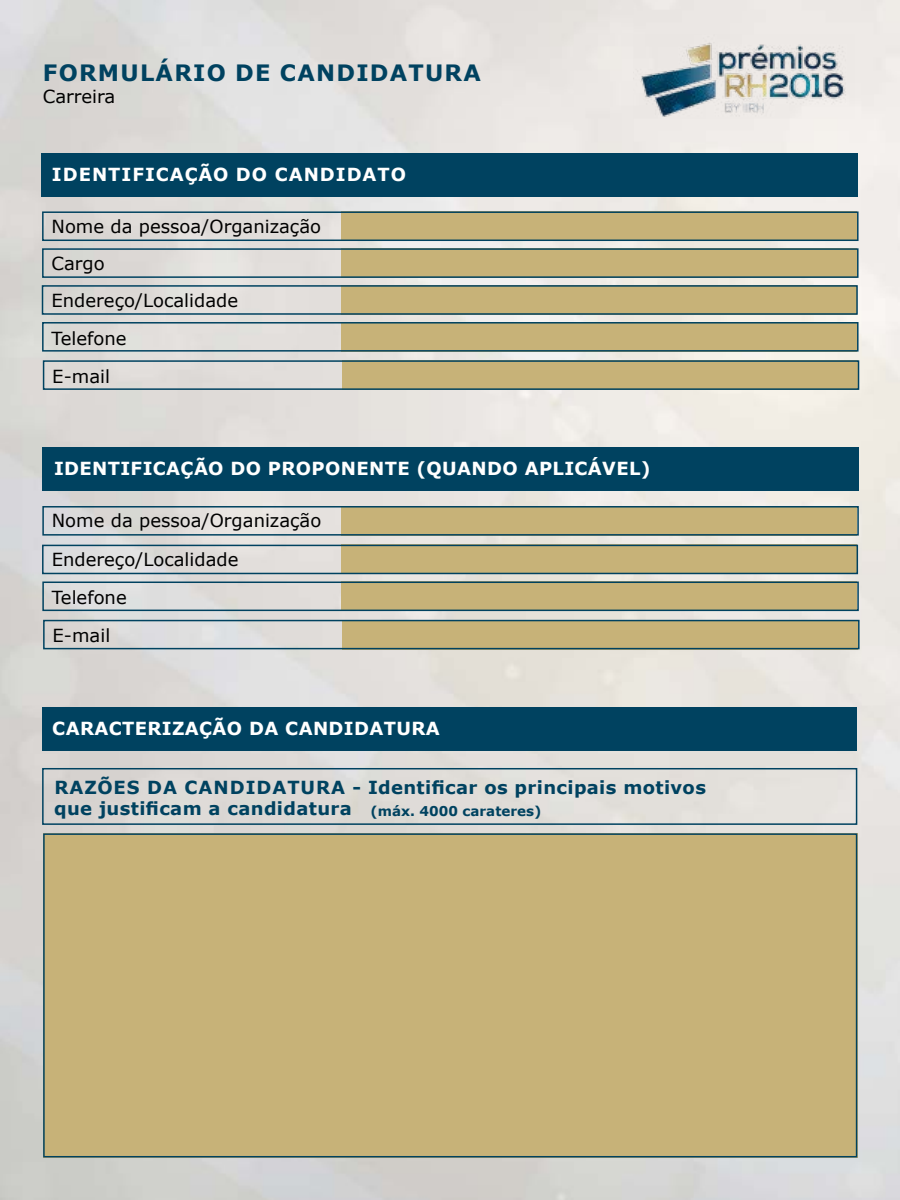
<style>
.page{position:relative;width:900px;height:1200px;background:#fff}
.page>*{position:absolute;margin:0;border:0;box-sizing:border-box;transform-origin:0 0}
.t1{font:700 22.5px "Verdana";letter-spacing:.055em;color:#004260}
.t2{font:18px/36.8px "Verdana";color:#000}
.t3{font:700 18px "Verdana";letter-spacing:.055em;color:#fff}
.t4{font:700 18px/21.6px "Verdana";letter-spacing:.02em;color:#004260}
.t5{font:700 13.5px "Verdana";color:#004260}
</style>
<div class="page">
<img style="left:0;top:0;width:900px;height:1200px">
<div style="left:342px;top:620px;width:516px;height:29px;background:#c7b278"></div>
<div style="left:43px;top:833px;width:814px;height:324px;background:#c7b278"></div>
<div style="left:43px;top:833px;width:814px;height:324px;border:2px solid #004260"></div>
<div style="left:341px;top:211px;width:516px;height:30px;background:#c7b278"></div>
<div style="left:342px;top:506px;width:515px;height:30px;background:#c7b278"></div>
<div style="left:341px;top:248px;width:516px;height:30px;background:#c7b278"></div>
<div style="left:341px;top:285px;width:516px;height:30px;background:#c7b278"></div>
<div style="left:342px;top:545px;width:515px;height:29px;background:#c7b278"></div>
<div style="left:341px;top:322px;width:516px;height:30px;background:#c7b278"></div>
<div style="left:342px;top:582px;width:515px;height:29px;background:#c7b278"></div>
<div style="left:342px;top:360px;width:515px;height:30px;background:#c7b278"></div>
<img style="left:633px;top:35px;width:222px;height:84px">
<div style="left:42px;top:153px;width:816px;height:43px;background:#004260"></div>
<div style="left:42px;top:448px;width:816px;height:43px;background:#004260"></div>
<div style="left:42px;top:211px;width:817px;height:30px;border:2px solid #004260"></div>
<div style="left:42px;top:506px;width:817px;height:30px;border:2px solid #004260"></div>
<div style="left:42px;top:248px;width:817px;height:30px;border:2px solid #004260"></div>
<div style="left:42px;top:285px;width:816px;height:30px;border:2px solid #004260"></div>
<div style="left:42px;top:545px;width:816px;height:29px;border:2px solid #004260"></div>
<div style="left:42px;top:322px;width:817px;height:30px;border:2px solid #004260"></div>
<div style="left:42px;top:582px;width:817px;height:29px;border:2px solid #004260"></div>
<div style="left:43px;top:360px;width:816px;height:30px;border:2px solid #004260"></div>
<div style="left:43px;top:620px;width:817px;height:29px;border:2px solid #004260"></div>
<div style="left:42px;top:768px;width:815px;height:57px;border:2px solid #004260"></div>
<div style="left:43px;top:707px;width:814px;height:44px;background:#004260"></div>
<p class="t1" style="left:43px;top:57px;width:439px">FOrmulário de candidatura</p>
<p class="t2" style="left:43px;top:78px;width:74px">Carreira</p>
<p class="t3" style="left:52px;top:162px;width:356px">Identificação do candidato</p>
<p class="t2" style="left:52px;top:208px;width:271px">Nome da pessoa/Organização</p>
<p class="t2" style="left:52px;top:245px;width:188px">Cargo<br>Endereço/Localidade</p>
<p class="t2" style="left:52px;top:320px;width:76px">Telefone</p>
<p class="t2" style="left:52px;top:358px;width:59px">E-mail</p>
<p class="t3" style="left:54px;top:456px;width:14px">IDENTI</p>
<p class="t3" style="left:131px;top:456px;width:51px">FICAÇÃO</p>
<p class="t3" style="left:231px;top:456px;width:16px">DO</p>
<p class="t3" style="left:268px;top:456px;width:72px">PROPONENTE</p>
<p class="t3" style="left:417px;top:456px;width:42px">(QUANDO</p>
<p class="t3" style="left:525px;top:456px;width:127px">APLICÁVEL)</p>
<p class="t2" style="left:52px;top:502px;width:271px">Nome da pessoa/Organização</p>
<p class="t2" style="left:52px;top:541px;width:188px">Endereço/Localidade</p>
<p class="t2" style="left:52px;top:579px;width:76px">Telefone</p>
<p class="t2" style="left:53px;top:617px;width:59px">E-mail</p>
<p class="t3" style="left:52px;top:716px;width:29px">CARA</p>
<p class="t3" style="left:109px;top:716px;width:28px">CTERIZAÇÃO</p>
<p class="t3" style="left:249px;top:716px;width:65px">DA CANDIDATURA</p>
<p class="t4" style="left:54px;top:776px;width:653px">Razões da candidatura - Identificar os principais motivos que justificam a candidatura</p>
<p class="t5" style="left:370px;top:801px;width:172px">(máx. 4000 carateres)</p>
</div>
